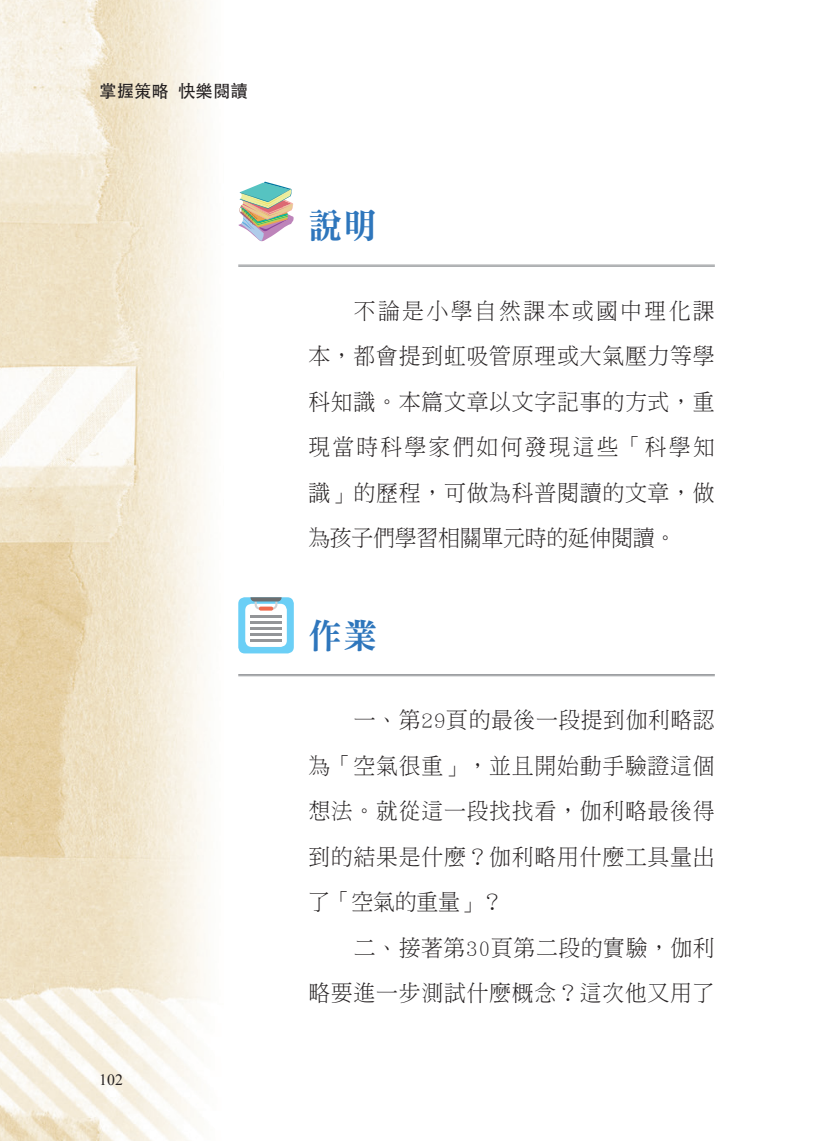
<style>
.page{position:relative;width:834px;height:1141px;background:#fff}
.page>*{position:absolute;margin:0;border:0;box-sizing:border-box;transform-origin:0 0}
.t1{font:35px "DF Ming Std W9";color:#2e76bc;scale:.96 1}
.t2{font:22.75px/45.5px "DF Ming Std W3";letter-spacing:.035em;color:#231f20;text-align:justify;scale:.96 1}
.t3{font:500 17.5px "ST Heiti TC";color:#231f20}
.t4{font:15.75px "Times New Roman";color:#231f20}
</style>
<div class="page">
<img style="left:0;top:0;width:715px;height:1141px">
<hr style="left:238px;top:265px;width:476px;height:1px;background:#939598">
<hr style="left:238px;top:266px;width:476px;height:1px;background:#939598">
<hr style="left:238px;top:674px;width:476px;height:1px;background:#939598">
<hr style="left:238px;top:675px;width:476px;height:1px;background:#939598">
<img style="left:238px;top:182px;width:56px;height:63px">
<div style="left:238px;top:597px;width:56px;height:56px;background:#6bcff6;border-radius:6px"></div>
<div style="left:245px;top:604px;width:42px;height:43px;background:#fff;border-radius:6px"></div>
<hr style="left:250px;top:615px;width:31px;height:3px;background:#939598">
<hr style="left:250px;top:621px;width:31px;height:3px;background:#939598">
<hr style="left:250px;top:627px;width:31px;height:3px;background:#939598">
<hr style="left:250px;top:633px;width:31px;height:2px;background:#939598">
<hr style="left:250px;top:639px;width:31px;height:2px;background:#939598">
<svg style="left:250px;top:597px;width:31px;height:13px"></svg>
<svg style="left:259px;top:607px;width:14px;height:4px"></svg>
<p class="t3" style="left:99px;top:81px;width:150px">掌握策略 快樂閱讀</p>
<p class="t4" style="left:99px;top:1070px;width:25px">102</p>
<h1 class="t1" style="left:308px;top:207px;width:73px">說明</h1>
<p class="t2" style="left:308px;top:288px;width:425px;text-indent:45px">不論是小學自然課本或國中理化課本，都會提到虹吸管原理或大氣壓力等學科知識。本篇文章以文字記事的方式，重現當時科學家們如何發現這些「科學知識」的歷程，可做為科普閱讀的文章，做為孩子們學習相關單元時的延伸閱讀。</p>
<h1 class="t1" style="left:308px;top:616px;width:73px">作業</h1>
<p class="t2" style="left:308px;top:697px;width:425px;text-indent:45px">一、第29頁的最後一段提到伽利略認為「空氣很重」，並且開始動手驗證這個想法。就從這一段找找看，伽利略最後得到的結果是什麼？伽利略用什麼工具量出了「空氣的重量」？</p>
<p class="t2" style="left:308px;top:925px;width:425px;text-align:right">二、接著第30頁第二段的實驗，伽利<br>略要進一步測試什麼概念？這次他又用了</p>
</div>
